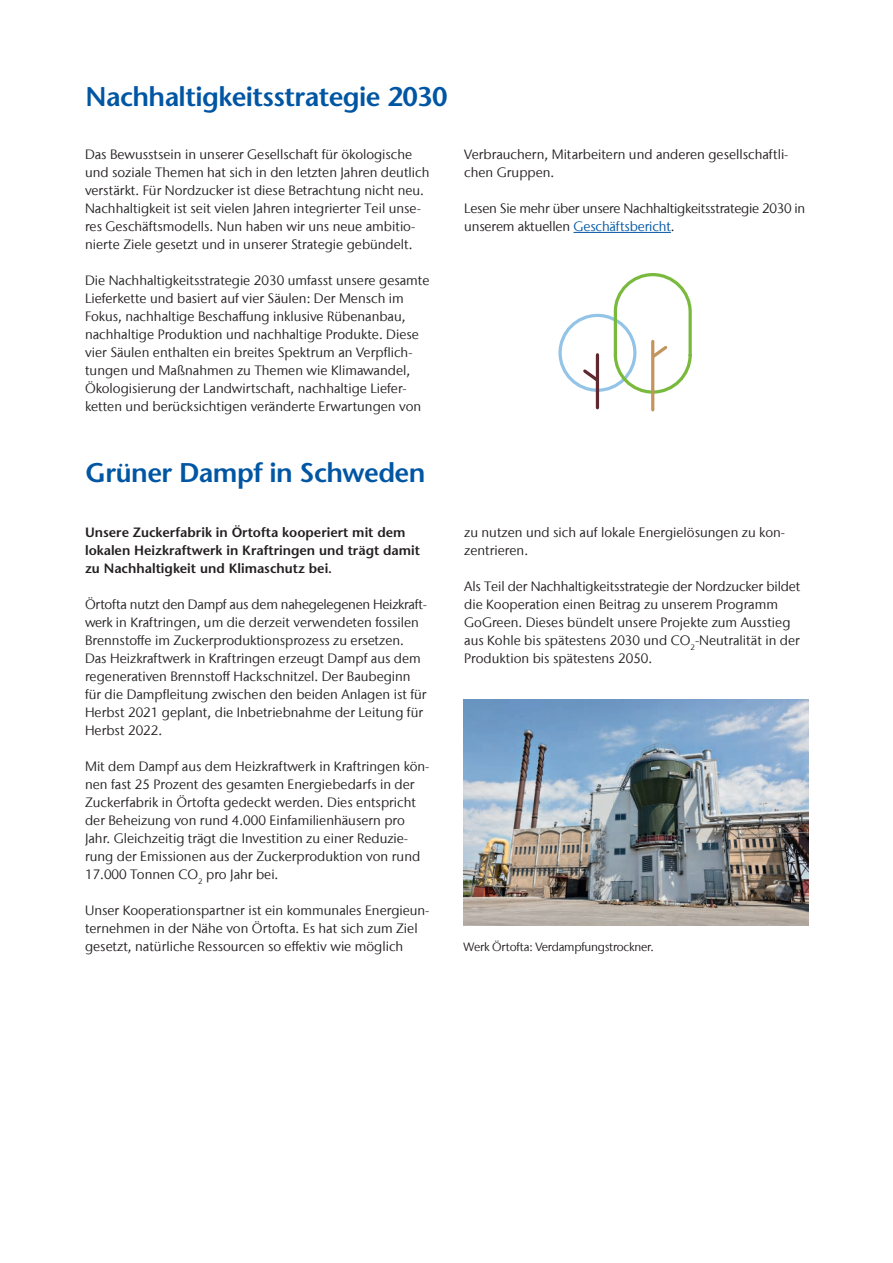
<style>
.page{position:relative;width:893px;height:1263px;background:#fff}
.page>*{position:absolute;margin:0;border:0;box-sizing:border-box;transform-origin:0 0}
.t1{font:600 27px "Stone Sans";letter-spacing:-.02em;color:#0156a3}
.t2{font:13.5px/18px "Stone Sans IIITC Com";color:#231f20}
.t3{font:600 13.5px/18px "Stone Sans";color:#231f20}
.t4{font:13.5px/18px "Stone Sans IIITC Com";letter-spacing:-.02em;color:#231f20}
.t5{font:12px "Stone Sans IIITC Com";letter-spacing:-.02em;color:#231f20}
.s1{color:#0156a3}
</style>
<div class="page">
<hr style="left:573px;top:232px;width:98px;height:1px;background:#0156a3">
<div style="left:558px;top:314px;width:78px;height:78px;border:3px solid #93c4e7;border-radius:50%"></div>
<hr style="left:596px;top:355px;width:3px;height:53px;background:#5f2830">
<svg style="left:583px;top:366px;width:17px;height:18px"></svg>
<hr style="left:651px;top:341px;width:3px;height:69px;background:#c1955d">
<svg style="left:612px;top:273px;width:80px;height:122px"></svg>
<img style="left:463px;top:700px;width:346px;height:225px">
<h1 class="t1" style="left:85px;top:80px;width:364px">Nachhaltigkeitsstrategie 2030</h1>
<p class="t2" style="left:85px;top:145px;width:346px">Das Bewusstsein in unserer Gesellschaft für ökologische und soziale Themen hat sich in den letzten Jahren deutlich verstärkt. Für Nordzucker ist diese Betrachtung nicht neu.<br>Nachhaltigkeit ist seit vielen Jahren integrierter Teil unse&shy;res Geschäftsmodells. Nun haben wir uns neue ambitio&shy;nierte Ziele gesetzt und in unserer Strategie gebündelt.</p>
<p class="t2" style="left:85px;top:271px;width:346px">Die Nachhaltigkeitsstrategie 2030 umfasst unsere gesamte Lieferkette und basiert auf vier Säulen: Der Mensch im Fokus, nachhaltige Beschaffung inklusive Rübenanbau, nachhaltige Produktion und nachhaltige Produkte. Diese vier Säulen enthalten ein breites Spektrum an Verpflich&shy;tungen und Maßnahmen zu Themen wie Klimawandel, Ökologisierung der Landwirtschaft, nachhaltige Liefer&shy;ketten und berücksichtigen veränderte Erwartungen von</p>
<p class="t2" style="left:464px;top:145px;width:326px">Verbrauchern, Mitarbeitern und anderen gesellschaftli&shy;chen Gruppen.</p>
<p class="t4" style="left:464px;top:199px;width:343px">Lesen Sie mehr über unsere Nachhaltigkeitsstrategie 2030 in unserem aktuellen <span class="s1">Geschäftsbericht</span>.</p>
<h1 class="t1" style="left:85px;top:456px;width:342px">Grüner Dampf in Schweden</h1>
<p class="t3" style="left:85px;top:523px;width:337px">Unsere Zuckerfabrik in Örtofta kooperiert mit dem lokalen Heizkraftwerk in Kraftringen und trägt damit zu Nachhaltigkeit und Klimaschutz bei.</p>
<p class="t2" style="left:85px;top:595px;width:343px">Örtofta nutzt den Dampf aus dem nahegelegenen Heizkraft&shy;werk in Kraftringen, um die derzeit verwendeten fossilen Brennstoffe im Zuckerproduktionsprozess zu ersetzen.<br>Das Heizkraftwerk in Kraftringen erzeugt Dampf aus dem regenerativen Brennstoff Hackschnitzel. Der Baubeginn für die Dampfleitung zwischen den beiden Anlagen ist für Herbst 2021 geplant, die Inbetriebnahme der Leitung für Herbst 2022.</p>
<p class="t2" style="left:85px;top:757px;width:346px">Mit dem Dampf aus dem Heizkraftwerk in Kraftringen kön&shy;nen fast 25 Prozent des gesamten Energiebedarfs in der Zuckerfabrik in Örtofta gedeckt werden. Dies entspricht der Beheizung von rund 4.000 Einfamilienhäusern pro Jahr. Gleichzeitig trägt die Investition zu einer Reduzie&shy;rung der Emissionen aus der Zuckerproduktion von rund 17.000 Tonnen CO<sub>2</sub> pro Jahr bei.</p>
<p class="t2" style="left:85px;top:901px;width:346px">Unser Kooperationspartner ist ein kommunales Energieun&shy;ternehmen in der Nähe von Örtofta. Es hat sich zum Ziel gesetzt, natürliche Ressourcen so effektiv wie möglich</p>
<p class="t2" style="left:464px;top:523px;width:321px">zu nutzen und sich auf lokale Energielösungen zu kon&shy;zentrieren.</p>
<p class="t2" style="left:464px;top:577px;width:338px">Als Teil der Nachhaltigkeitsstrategie der Nordzucker bildet die Kooperation einen Beitrag zu unserem Programm GoGreen. Dieses bündelt unsere Projekte zum Ausstieg aus Kohle bis spätestens 2030 und CO<sub>2</sub>-Neutralität in der Produktion bis spätestens 2050.</p>
<p class="t5" style="left:463px;top:939px;width:192px">Werk Örtofta: Verdampfungstrockner.</p>
</div>
